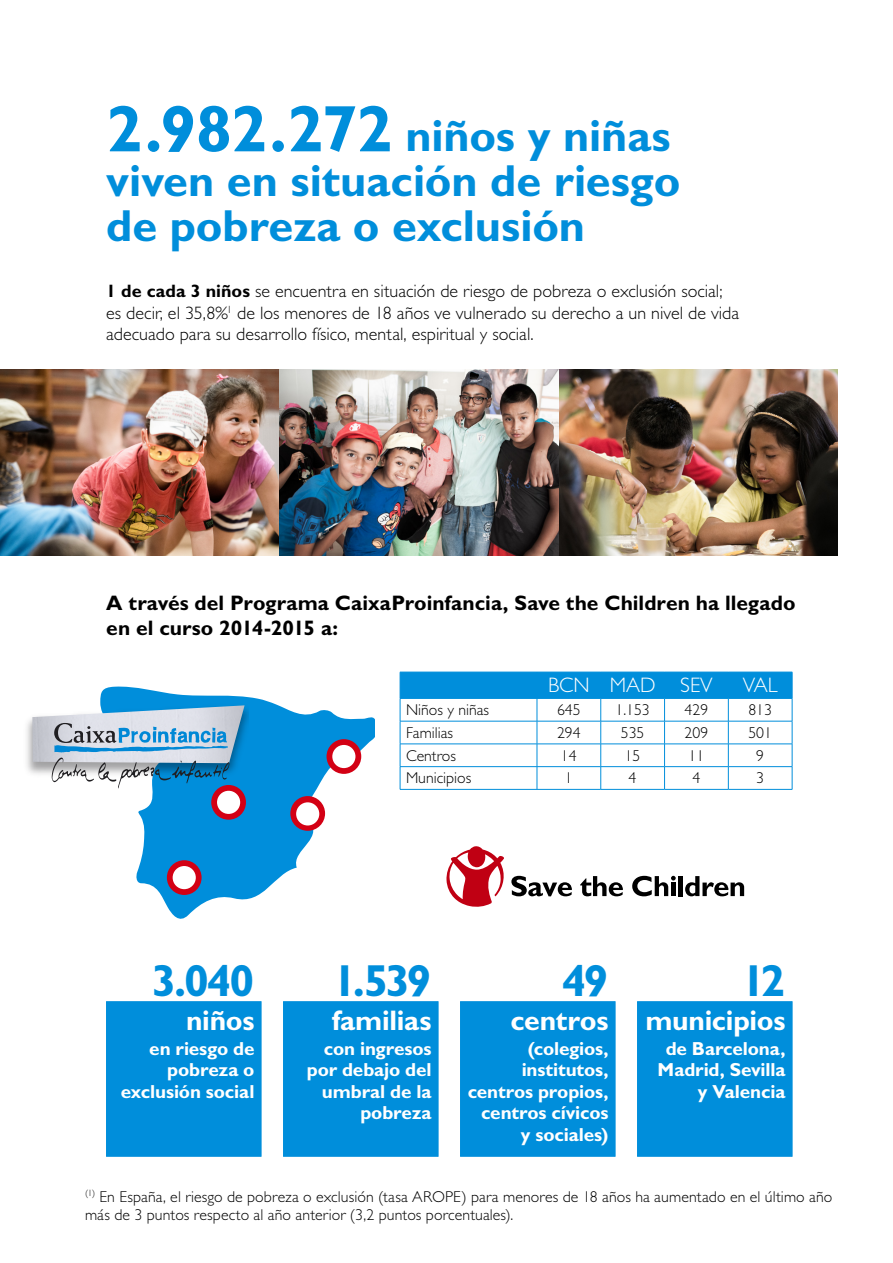
<style>
.page{position:relative;width:893px;height:1263px;background:#fff}
.page>*{position:absolute;margin:0;border:0;box-sizing:border-box;transform-origin:0 0}
.t1{font:700 45px/45px "Gill Sans Std";letter-spacing:-.005em;color:#008edb}
.t2{font:700 28.35px "Gill Sans Std";letter-spacing:-.01em;color:#fff}
.t3{font:700 21px/25.2px "Gill Sans Std";color:#000}
.t4{font:300 21px "Gill Sans Std";color:#fff}
.t5{font:700 18.9px/21.6px "Gill Sans Std";letter-spacing:-.01em;color:#fff;text-align:right}
.t6{font:300 18px/21.6px "Gill Sans Std";color:#000}
.t7{font:300 15.75px/18.9px "Gill Sans Std";letter-spacing:.005em;color:#000}
.s1{font-size:66px}
.s2{font-weight:700}
</style>
<div class="page">
<div style="left:106px;top:1001px;width:155px;height:155px;background:#008edb;border:1px solid #008edb"></div>
<div style="left:283px;top:1001px;width:155px;height:155px;background:#008edb;border:1px solid #008edb"></div>
<div style="left:460px;top:1001px;width:155px;height:155px;background:#008edb;border:1px solid #008edb"></div>
<div style="left:637px;top:1001px;width:155px;height:155px;background:#008edb;border:1px solid #008edb"></div>
<svg style="left:400px;top:672px;width:393px;height:117px"></svg>
<hr style="left:400px;top:789px;width:137px;height:1px;background:#008edb">
<hr style="left:537px;top:789px;width:64px;height:1px;background:#008edb">
<hr style="left:601px;top:789px;width:64px;height:1px;background:#008edb">
<hr style="left:665px;top:789px;width:63px;height:1px;background:#008edb">
<hr style="left:728px;top:789px;width:64px;height:1px;background:#008edb">
<svg style="left:580px;top:876px;width:43px;height:20px"></svg>
<svg style="left:632px;top:876px;width:44px;height:20px"></svg>
<hr style="left:679px;top:876px;width:4px;height:20px;background:#000">
<svg style="left:685px;top:876px;width:59px;height:20px"></svg>
<svg style="left:446px;top:846px;width:126px;height:61px"></svg>
<svg style="left:100px;top:686px;width:275px;height:233px"></svg>
<div style="left:327px;top:739px;width:34px;height:35px;background:#d30014;border-radius:50%"></div>
<div style="left:332px;top:745px;width:23px;height:23px;background:#fff;border-radius:50%"></div>
<svg style="left:290px;top:796px;width:35px;height:35px"></svg>
<div style="left:296px;top:802px;width:23px;height:23px;background:#fff;border-radius:50%"></div>
<svg style="left:211px;top:785px;width:35px;height:35px"></svg>
<div style="left:217px;top:791px;width:23px;height:23px;background:#fff;border-radius:50%"></div>
<svg style="left:167px;top:860px;width:35px;height:35px"></svg>
<div style="left:173px;top:866px;width:23px;height:23px;background:#fff;border-radius:50%"></div>
<img style="left:26px;top:696px;width:223px;height:109px">
<img style="left:32px;top:705px;width:213px;height:58px">
<svg style="left:54px;top:723px;width:174px;height:29px"></svg>
<svg style="left:52px;top:758px;width:177px;height:30px"></svg>
<img style="left:0;top:370px;width:837px;height:185px">
<h1 class="t1" style="left:106px;top:114px;width:576px"><span class="s1">2.982.272</span> niños y niñas viven en situación de riesgo de pobreza o exclusión</h1>
<p class="t6" style="left:106px;top:280px;width:634px"><span class="s2">1 de cada 3 niños</span> se encuentra en situación de riesgo de pobreza o exclusión social; es decir, el 35,8%<sup>1</sup> de los menores de 18 años ve vulnerado su derecho a un nivel de vida adecuado para su desarrollo físico, mental, espiritual y social.</p>
<h3 class="t3" style="left:106px;top:590px;width:691px">A través del Programa CaixaProinfancia, Save the Children ha llegado en el curso 2014-2015 a:</h3>
<h3 class="t4" style="left:548px;top:673px;width:166px">BCN MAD SEV</h3>
<h3 class="t4" style="left:743px;top:673px;width:37px">VAL</h3>
<p class="t7" style="left:406px;top:701px;width:84px">Niños y niñas</p>
<p class="t7" style="left:557px;top:701px;width:25px">645</p>
<p class="t7" style="left:615px;top:701px;width:36px">1.153</p>
<p class="t7" style="left:685px;top:701px;width:25px">429</p>
<p class="t7" style="left:748px;top:701px;width:25px">813</p>
<p class="t7" style="left:406px;top:723px;width:48px">Familias</p>
<p class="t7" style="left:557px;top:723px;width:25px">294</p>
<p class="t7" style="left:621px;top:723px;width:25px">535</p>
<p class="t7" style="left:685px;top:723px;width:25px">209</p>
<p class="t7" style="left:748px;top:723px;width:25px">501</p>
<p class="t7" style="left:406px;top:746px;width:52px">Centros</p>
<p class="t7" style="left:561px;top:746px;width:17px">14</p>
<p class="t7" style="left:625px;top:746px;width:17px">15</p>
<p class="t7" style="left:688px;top:746px;width:17px">11</p>
<p class="t7" style="left:756px;top:746px;width:9px">9</p>
<p class="t7" style="left:406px;top:769px;width:67px">Municipios</p>
<p class="t7" style="left:565px;top:769px;width:9px">1</p>
<p class="t7" style="left:629px;top:769px;width:9px">4</p>
<p class="t7" style="left:692px;top:769px;width:9px">4</p>
<p class="t7" style="left:756px;top:769px;width:9px">3</p>
<h1 class="t1" style="left:152px;top:958px;width:104px">3.040</h1>
<h2 class="t2" style="left:186px;top:1003px;width:70px">niños</h2>
<p class="t5" style="left:121px;top:1037px;width:135px">en riesgo de pobreza o exclusión social</p>
<h1 class="t1" style="left:332px;top:958px;width:101px">1.539</h1>
<h2 class="t2" style="left:332px;top:1003px;width:101px">familias</h2>
<p class="t5" style="left:307px;top:1037px;width:126px">con ingresos por debajo del umbral de la pobreza</p>
<h1 class="t1" style="left:562px;top:958px;width:48px">49</h1>
<h2 class="t2" style="left:510px;top:1003px;width:99px">centros</h2>
<p class="t5" style="left:468px;top:1037px;width:142px">(colegios, institutos, centros propios, centros cívicos y sociales)</p>
<h1 class="t1" style="left:741px;top:958px;width:46px">12</h1>
<h2 class="t2" style="left:645px;top:1003px;width:142px">municipios</h2>
<p class="t5" style="left:657px;top:1037px;width:129px">de Barcelona,<br>Madrid, Sevilla y Valencia</p>
<p class="t7" style="left:85px;top:1187px;width:749px"><sup>(1)</sup> En España, el riesgo de pobreza o exclusión (tasa AROPE) para menores de 18 años ha aumentado en el último año más de 3 puntos respecto al año anterior (3,2 puntos porcentuales).</p>
</div>
